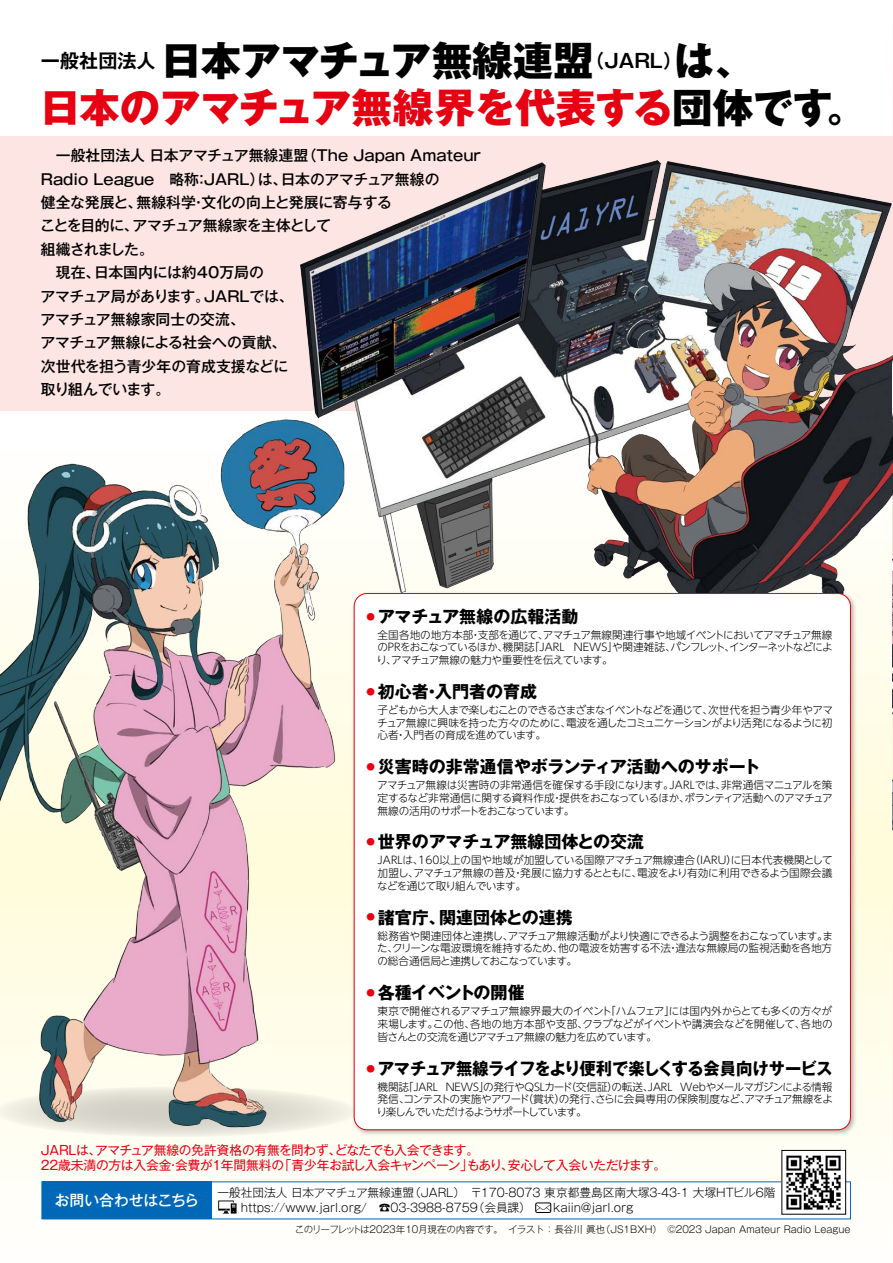
<style>
.page{position:relative;width:893px;height:1263px;background:#fff}
.page>*{position:absolute;margin:0;border:0;box-sizing:border-box;transform-origin:0 0}
.t1{font:800 40.35px/46.8px "Gothic MB101 Pr 6 N";letter-spacing:-.005em;color:#000}
.t2{font:700 16.95px "Gothic MB101 Pr 6 N";color:#000}
.t3{font:700 16.95px "Gothic MB101 Pr 6 N";letter-spacing:-.03em;color:#000;scale:.96 1}
.t4{font:700 16.95px "Gothic MB101 Pr 6 N";letter-spacing:-.03em;color:#000}
.t5{font:500 14.85px/23.4px "Gothic MB101 Pr 6 N";color:#000}
.t6{font:500 14.85px "Gothic MB101 Pr 6 N";letter-spacing:-.01em;color:#fff}
.t7{font:12.75px/14.9px "Gothic MB101 Pr 6 N";letter-spacing:-.025em;color:#e60012}
.t8{font:300 11.7px/14.9px "Gothic MB101 Pr 6 N";color:#000}
.t9{font:300 10.65px/12.8px "UD Shin Go NT Pr 6 N";letter-spacing:-.065em;color:#000;text-align:justify}
.t10{font:300 9.6px "Gothic MB101 Pr 6 N";color:#000}
.s1{color:#e60012}
</style>
<div class="page">
<hr style="left:892px;top:0;width:1px;height:1263px;background:#fefafa">
<svg style="left:0;top:593px;width:893px;height:627px"></svg>
<div style="left:0;top:136px;width:893px;height:274px;background:#fce5e3"></div>
<div style="left:42px;top:1182px;width:808px;height:37px;background:#fff"></div>
<img style="left:300px;top:161px;width:592px;height:432px">
<div style="left:42px;top:1182px;width:169px;height:37px;background:#0068b7"></div>
<img style="left:0;top:419px;width:344px;height:727px">
<img style="left:892px;top:256px;width:1px;height:670px">
<img style="left:349px;top:589px;width:511px;height:550px">
<div style="left:354px;top:593px;width:496px;height:537px;background:#fff;border-radius:13px"></div>
<svg style="left:218px;top:1200px;width:19px;height:13px"></svg>
<svg style="left:535px;top:1202px;width:16px;height:11px"></svg>
<img style="left:784px;top:1152px;width:60px;height:58px">
<div style="left:782px;top:1150px;width:64px;height:64px;border:1px solid #000"></div>
<h1 class="t1" style="left:40px;top:36px;width:828px"><sup>一般社団法人</sup> 日本アマチュア無線連盟<sup>（JARL）</sup>は、<br><span class="s1">日本のアマチュア無線界を代表する</span>団体です。</h1>
<p class="t5" style="left:40px;top:143px;width:442px">　一般社団法人 日本アマチュア無線連盟（The Japan Amateur<br>Radio League　略称：JARL）は、日本のアマチュア無線の<br>健全な発展と、無線科学・文化の向上と発展に寄与する<br>ことを目的に、アマチュア無線家を主体として<br>組織されました。<br>　現在、日本国内には約40万局の<br>アマチュア局があります。JARLでは、<br>アマチュア無線家同士の交流、<br>アマチュア無線による社会への貢献、<br>次世代を担う青少年の育成支援などに<br>取り組んでいます。</p>
<h2 class="t2" style="left:366px;top:602px;width:213px"><sup>●</sup> アマチュア無線の広報活動</h2>
<p class="t9" style="left:377px;top:628px;width:458px">全国各地の地方本部・支部を通じて、アマチュア無線関連行事や地域イベントにおいてアマチュア無線のPRをおこなっているほか、機関誌「JARL NEWS」や関連雑誌、パンフレット、インターネットなどにより、アマチュア無線の魅力や重要性を伝えています。</p>
<h2 class="t2" style="left:366px;top:677px;width:172px"><sup>●</sup> 初心者・入門者の育成</h2>
<p class="t9" style="left:377px;top:703px;width:457px">子どもから大人まで楽しむことのできるさまざまなイベントなどを通じて、次世代を担う青少年やアマチュア無線に興味を持った方々のために、電波を通したコミュニケーションがより活発になるように初心者・入門者の育成を進めています。</p>
<h2 class="t2" style="left:366px;top:753px;width:396px"><sup>●</sup> 災害時の非常通信やボランティア活動へのサポート</h2>
<p class="t9" style="left:377px;top:778px;width:457px">アマチュア無線は災害時の非常通信を確保する手段になります。JARLでは、非常通信マニュアルを策定するなど非常通信に関する資料作成・提供をおこなっているほか、ボランティア活動へのアマチュア無線の活用のサポートをおこなっています。</p>
<h2 class="t2" style="left:366px;top:828px;width:279px"><sup>●</sup> 世界のアマチュア無線団体との交流</h2>
<p class="t9" style="left:377px;top:853px;width:457px">JARLは、160以上の国や地域が加盟している国際アマチュア無線連合（IARU）に日本代表機関として加盟し、アマチュア無線の普及・発展に協力するとともに、電波をより有効に利用できるよう国際会議などを通じて取り組んでいます。</p>
<h2 class="t2" style="left:366px;top:903px;width:208px"><sup>●</sup> 諸官庁、関連団体との連携</h2>
<p class="t9" style="left:377px;top:929px;width:457px">総務省や関連団体と連携し、アマチュア無線活動がより快適にできるよう調整をおこなっています。また、クリーンな電波環境を維持するため、他の電波を妨害する不法・違法な無線局の監視活動を各地方の総合通信局と連携しておこなっています。</p>
<h2 class="t4" style="left:366px;top:978px;width:160px"><sup>●</sup> 各種イベントの開催</h2>
<p class="t9" style="left:378px;top:1004px;width:457px">東京で開催されるアマチュア無線界最大のイベント「ハムフェア」には国内外からとても多くの方々が来場します。この他、各地の地方本部や支部、クラブなどがイベントや講演会などを開催して、各地の皆さんとの交流を通じアマチュア無線の魅力を広めています。</p>
<h2 class="t3" style="left:366px;top:1054px;width:487px"><sup>●</sup> アマチュア無線ライフをより便利で楽しくする会員向けサービス</h2>
<p class="t9" style="left:376px;top:1080px;width:458px">機関誌「JARL NEWS」の発行やQSLカード（交信証）の転送、JARL Webやメールマガジンによる情報発信、コンテストの実施やアワード（賞状）の発行、さらに会員専用の保険制度など、アマチュア無線をより楽しんでいただけるようサポートしています。</p>
<p class="t7" style="left:41px;top:1142px;width:627px">JARLは、アマチュア無線の免許資格の有無を問わず、どなたでも入会できます。<br>22歳未満の方は入会金・会費が1年間無料の「青少年お試し入会キャンペーン」もあり、安心して入会いただけます。</p>
<h3 class="t6" style="left:55px;top:1187px;width:146px">お問い合わせはこちら</h3>
<p class="t8" style="left:229px;top:1184px;width:548px;text-indent:-12px">一般社団法人 日本アマチュア無線連盟（JARL）　〒170-8073 東京都豊島区南大塚3-43-1 大塚HTビル6階　https://www.jarl.org/　☎03-3988-8759（会員課）　　 kaiin@jarl.org</p>
<p class="t10" style="left:295px;top:1221px;width:557px">このリーフレットは2023年10月現在の内容です。　イラスト：長谷川 眞也（JS1BXH）　©2023 Japan Amateur Radio League</p>
</div>
